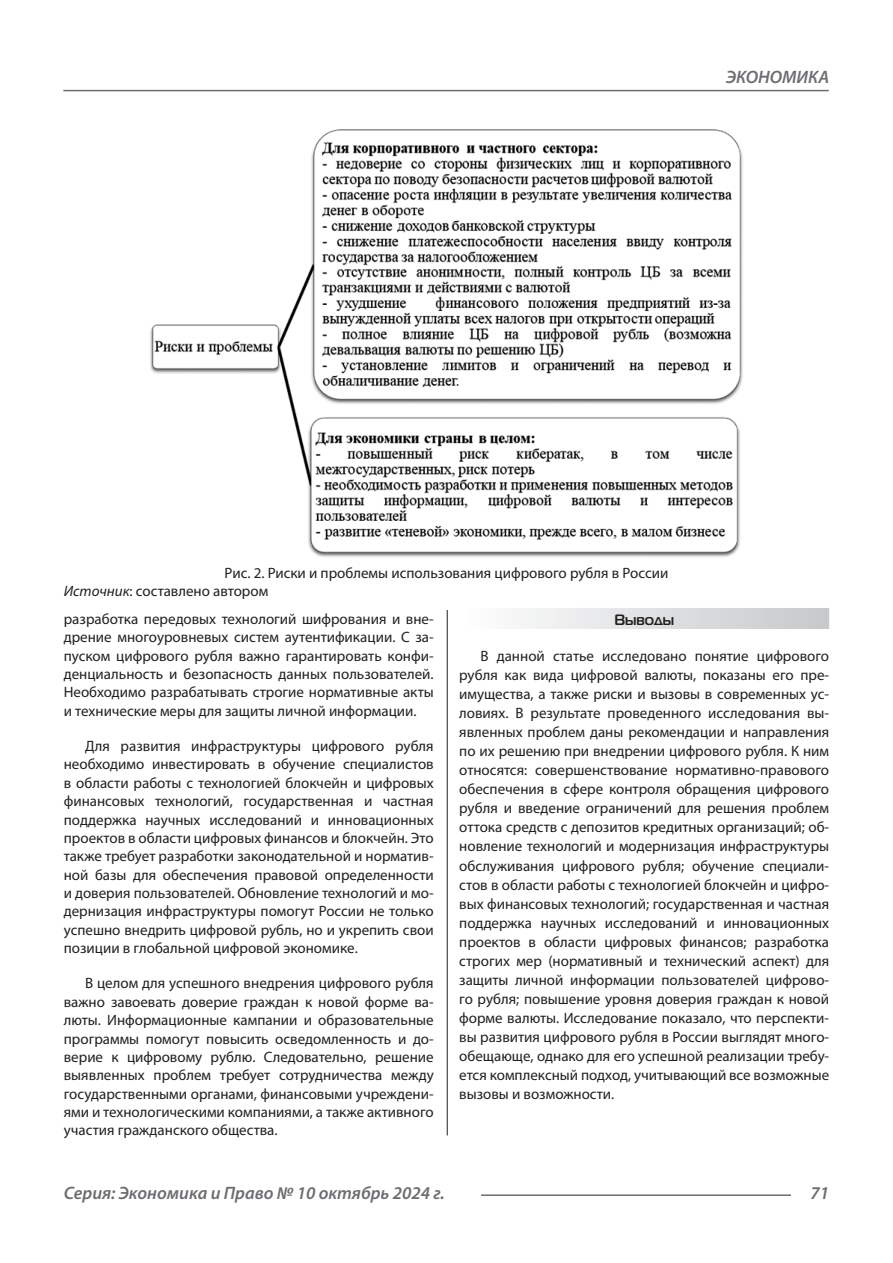
<style>
.page{position:relative;width:893px;height:1263px;background:#fff}
.page>*{position:absolute;margin:0;border:0;box-sizing:border-box;transform-origin:0 0}
.t1{font:italic 600 18px "Myriad Pro";color:#6c6d70}
.Статья_текст{font:15px/18.3px "Myriad Pro";color:#231f20;text-align:justify}
.Статья_подзаголовок{font:700 15px "Magistral C";color:#231f20}
.s1{font-style:italic}
</style>
<div class="page">
<hr style="left:447px;top:128px;width:1px;height:1007px;background:#231f20">
<hr style="left:63px;top:90px;width:766px;height:1px;background:#6c6d70">
<hr style="left:481px;top:1194px;width:310px;height:2px;background:#6c6d70">
<div style="left:459px;top:608px;width:370px;height:21px;background:linear-gradient(to right,#fefeff,#c6c8ca)"></div>
<img style="left:150px;top:128px;width:593px;height:432px">
<div style="left:444px;top:596px;width:9px;height:14px;background:#fff"></div>
<p class="t1" style="left:726px;top:66px;width:105px">ЭКОНОМИКА</p>
<p class="Статья_текст" style="left:225px;top:563px;width:445px">Рис. 2. Риски и проблемы использования цифрового рубля в России</p>
<p class="Статья_текст" style="left:64px;top:581px;width:206px"><span class="s1">Источник</span>: составлено автором</p>
<p class="Статья_текст" style="left:64px;top:609px;width:371px">разработка передовых технологий шифрования и вне&shy;дрение многоуровневых систем аутентификации. С за&shy;пуском цифрового рубля важно гарантировать конфи&shy;денциальность и безопасность данных пользователей.<br>Необходимо разрабатывать строгие нормативные акты и технические меры для защиты личной информации.</p>
<p class="Статья_текст" style="left:64px;top:737px;width:371px;text-indent:21px">Для развития инфраструктуры цифрового рубля необходимо инвестировать в обучение специалистов в области работы с технологией блокчейн и цифровых финансовых технологий, государственная и частная поддержка научных исследований и инновационных проектов в области цифровых финансов и блокчейн. Это также требует разработки законодательной и норматив&shy;ной базы для обеспечения правовой определенности и доверия пользователей. Обновление технологий и мо&shy;дернизация инфраструктуры помогут России не только успешно внедрить цифровой рубль, но и укрепить свои позиции в глобальной цифровой экономике.</p>
<p class="Статья_текст" style="left:64px;top:974px;width:371px;text-indent:21px">В целом для успешного внедрения цифрового рубля важно завоевать доверие граждан к новой форме ва&shy;люты. Информационные кампании и образовательные программы помогут повысить осведомленность и до&shy;верие к цифровому рублю. Следовательно, решение выявленных проблем требует сотрудничества между государственными органами, финансовыми учреждени&shy;ями и технологическими компаниями, а также активного участия гражданского общества.</p>
<p class="Статья_подзаголовок" style="left:614px;top:610px;width:61px">Выводы</p>
<p class="Статья_текст" style="left:459px;top:646px;width:371px;line-height:19px;text-indent:21px">В данной статье исследовано понятие цифрового рубля как вида цифровой валюты, показаны его пре&shy;имущества, а также риски и вызовы в современных ус&shy;ловиях. В результате проведенного исследования вы&shy;явленных проблем даны рекомендации и направления по их решению при внедрении цифрового рубля. К ним относятся: совершенствование нормативно-правового обеспечения в сфере контроля обращения цифрового рубля и введение ограничений для решения проблем оттока средств с депозитов кредитных организаций; об&shy;новление технологий и модернизация инфраструктуры обслуживания цифрового рубля; обучение специали&shy;стов в области работы с технологией блокчейн и цифро&shy;вых финансовых технологий; государственная и частная поддержка научных исследований и инновационных проектов в области цифровых финансов; разработка строгих мер (нормативный и технический аспект) для защиты личной информации пользователей цифрово&shy;го рубля; повышение уровня доверия граждан к новой форме валюты. Исследование показало, что перспекти&shy;вы развития цифрового рубля в России выглядят много&shy;обещающе, однако для его успешной реализации требу&shy;ется комплексный подход, учитывающий все возможные вызовы и возможности.</p>
<p class="t1" style="left:64px;top:1182px;width:383px">Серия: Экономика и Право № 10 октябрь 2024 г.</p>
<p class="t1" style="left:810px;top:1182px;width:20px">71</p>
</div>
